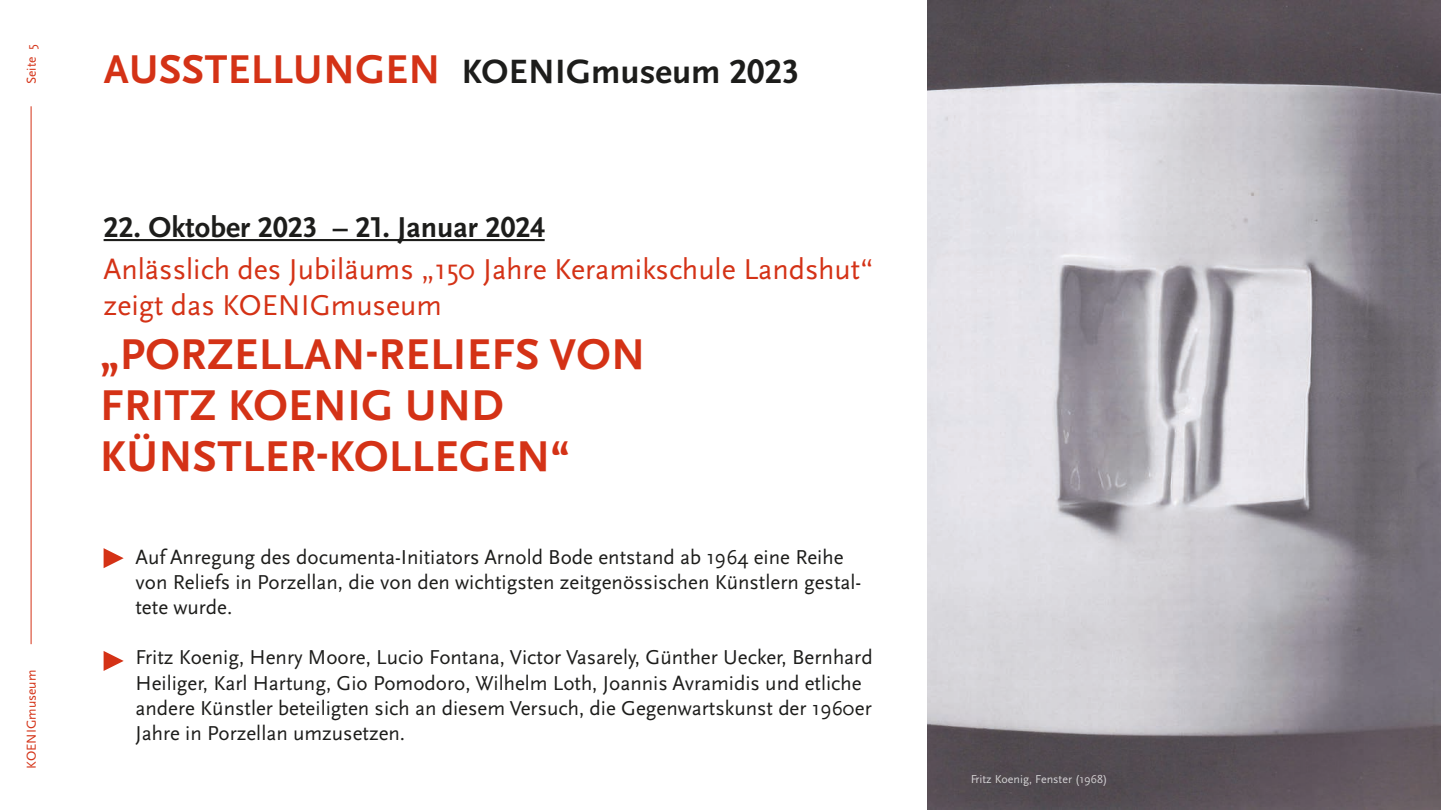
<style>
.page{position:relative;width:1441px;height:810px;background:#fff}
.page>*{position:absolute;margin:0;border:0;box-sizing:border-box;transform-origin:0 0}
.t1{font:700 45px "Scala Sans Pro";letter-spacing:.01em;color:#d43216}
.t2{font:700 35.25px "Scala Sans Pro";color:#1d1d1b}
.t3{font:30px "Scala Sans Pro";color:#d43216}
.t4{font:700 30px "Scala Sans Pro";color:#1d1d1b}
.t5{font:21px/25.2px "Scala Sans Pro";color:#1d1d1b}
.t6{font:13.5px "Scala Sans Pro";color:#d43216}
.t7{font:12px "Scala Sans Pro";color:#fff}
.s1{font-size:42px;color:#d43216}
</style>
<div class="page">
<hr style="left:31px;top:106px;width:1px;height:538px;background:#d43216">
<hr style="left:104px;top:239px;width:440px;height:2px;background:#1d1d1b">
<img style="left:927px;top:0;width:513px;height:810px">
<svg style="left:104px;top:548px;width:20px;height:20px"></svg>
<svg style="left:104px;top:651px;width:20px;height:20px"></svg>
<p class="t6" style="left:24px;top:84px;width:41px;rotate:-90deg">Seite 5</p>
<p class="t6" style="left:24px;top:769px;width:100px;rotate:-90deg">KOENIGmuseum</p>
<p class="t2" style="left:104px;top:52px;width:697px"><span class="s1">AUSSTELLUNGEN</span> KOENIGmuseum 2023</p>
<p class="t4" style="left:104px;top:210px;width:442px">22. Oktober 2023 – 21. Januar 2024</p>
<p class="t3" style="left:104px;top:252px;width:771px">Anlässlich des Jubiläums „150 Jahre Keramikschule Landshut“</p>
<p class="t3" style="left:104px;top:288px;width:339px">zeigt das KOENIGmuseum</p>
<p class="t1" style="left:100px;top:328px;width:547px">„PORZELLAN-RELIEFS VON</p>
<p class="t1" style="left:100px;top:379px;width:405px">FRITZ KOENIG UND</p>
<p class="t1" style="left:100px;top:430px;width:471px">KÜNSTLER-KOLLEGEN“</p>
<p class="t5" style="left:135px;top:544px;width:727px">Auf Anregung des documenta-Initiators Arnold Bode entstand ab 1964 eine Reihe von Reliefs in Porzellan, die von den wichtigsten zeitgenössischen Künstlern gestal&shy;tete wurde.</p>
<p class="t5" style="left:135px;top:645px;width:738px">Fritz Koenig, Henry Moore, Lucio Fontana, Victor Vasarely, Günther Uecker, Bernhard Heiliger, Karl Hartung, Gio Pomodoro, Wilhelm Loth, Joannis Avramidis und etliche andere Künstler beteiligten sich an diesem Versuch, die Gegenwartskunst der 1960er Jahre in Porzellan umzusetzen.</p>
<p class="t7" style="left:969px;top:772px;width:139px">Fritz Koenig, Fenster (1968)</p>
</div>
